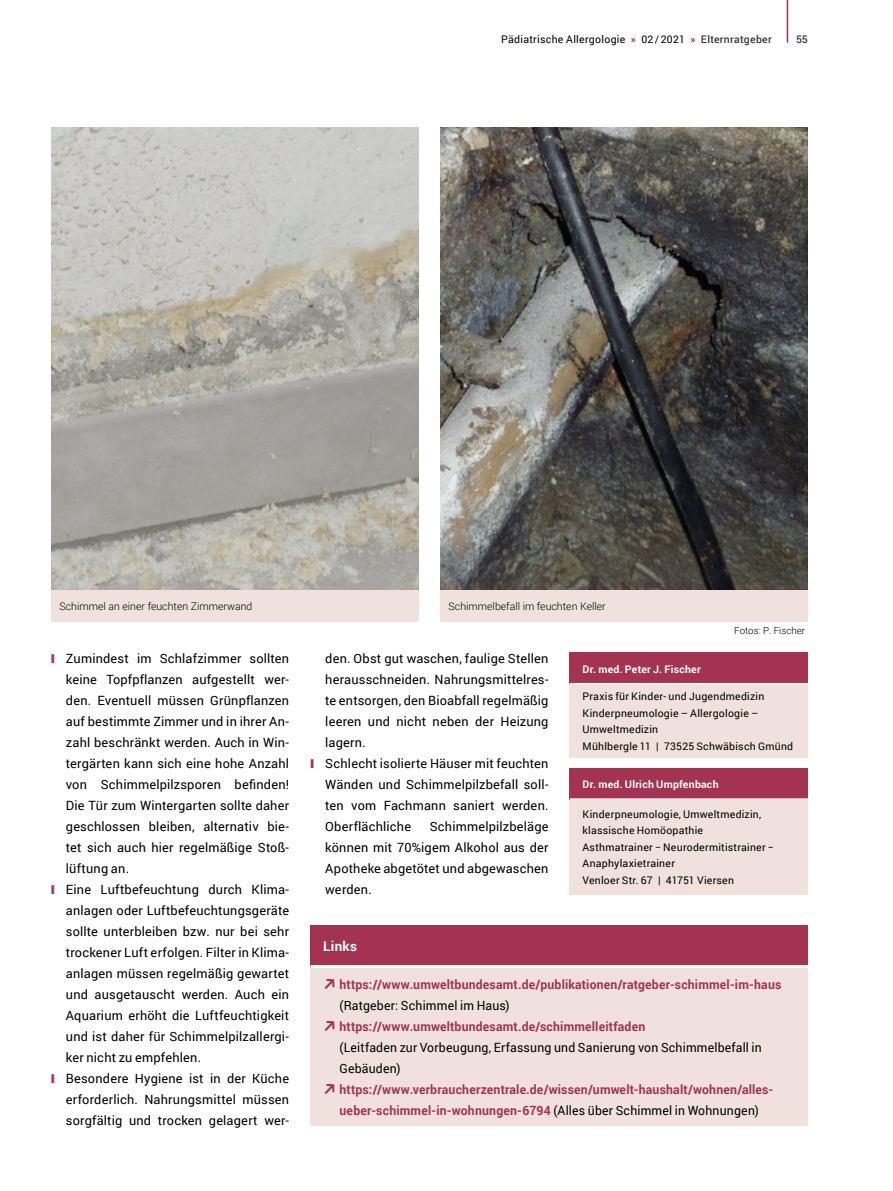
<style>
.page{position:relative;width:893px;height:1191px;background:#fff}
.page>*{position:absolute;margin:0;border:0;box-sizing:border-box;transform-origin:0 0}
.kasten_kopf_linie{font:700 13.5px "Roboto";letter-spacing:.02em;color:#fff}
.Lauftext{font:12.75px/21px "Roboto";letter-spacing:.015em;color:#000;text-align:justify}
.Lauftext-2{font:700 12.75px/21px "Roboto";letter-spacing:.015em;color:#a33350;scale:.96 1}
.Lauftext-3{font:12.75px/21px "Roboto";letter-spacing:.015em;color:#000;scale:.96 1}
.Autor_Adresse{font:10.5px/16.5px "Roboto";letter-spacing:.02em;color:#000}
.bildunterschrift_que{font:300 10.5px "Roboto";color:#000}
.Autor_ER{font:700 10.5px "Roboto";letter-spacing:.02em;color:#fff}
.t1{font:500 10.5px "Roboto";color:#393939}
.t2{font:300 9.75px "Roboto";color:#000}
.s1{font-weight:700;color:#a33350}
.s2{font-weight:500;color:#393939}
.s3{color:#a33350}
.s4{font-weight:400;color:#000}
</style>
<div class="page">
<hr style="left:787px;top:0;width:1px;height:43px;background:#a33350">
<img style="left:51px;top:128px;width:368px;height:462px">
<img style="left:440px;top:128px;width:368px;height:462px">
<div style="left:570px;top:663px;width:238px;height:95px;background:#f0e1dd"></div>
<div style="left:570px;top:653px;width:238px;height:31px;background:#a33350"></div>
<hr style="left:570px;top:683px;width:238px;height:1px;background:#fff">
<div style="left:570px;top:779px;width:238px;height:115px;background:#f0e1dd"></div>
<div style="left:570px;top:768px;width:238px;height:31px;background:#a33350"></div>
<hr style="left:570px;top:798px;width:238px;height:2px;background:#fff">
<div style="left:51px;top:590px;width:368px;height:31px;background:#f0e1dd"></div>
<div style="left:440px;top:590px;width:368px;height:31px;background:#f0e1dd"></div>
<div style="left:310px;top:926px;width:498px;height:42px;background:#a33350"></div>
<hr style="left:310px;top:965px;width:498px;height:3px;background:#fff">
<div style="left:310px;top:968px;width:498px;height:157px;background:#f0e1dd"></div>
<p class="Autor_Adresse" style="left:501px;top:30px;width:272px">Pädiatrische Allergologie <span class="s1">»</span> 02/2021 <span class="s1">»</span> <span class="s2">Elternratgeber</span></p>
<p class="t1" style="left:796px;top:31px;width:13px">55</p>
<p class="bildunterschrift_que" style="left:60px;top:599px;width:194px">Schimmel an einer feuchten Zimmerwand</p>
<p class="bildunterschrift_que" style="left:449px;top:599px;width:159px">Schimmelbefall im feuchten Keller</p>
<p class="t2" style="left:734px;top:624px;width:72px">Fotos: P. Fischer</p>
<p class="Lauftext" style="left:66px;top:648px;width:225px;text-indent:-15px"><span class="s3">❙</span> Zumindest im Schlafzimmer sollten keine Topfpflanzen aufgestellt wer&shy;den. Eventuell müssen Grünpflanzen auf bestimmte Zimmer und in ihrer An&shy;zahl beschränkt werden. Auch in Win&shy;tergärten kann sich eine hohe Anzahl von Schimmelpilzsporen befinden!<br>Die Tür zum Wintergarten sollte daher geschlossen bleiben, alternativ bie&shy;tet sich auch hier regelmäßige Stoß&shy;lüftung an.</p>
<p class="Lauftext" style="left:66px;top:879px;width:225px;text-indent:-15px"><span class="s3">❙</span> Eine Luftbefeuchtung durch Klima&shy;anlagen oder Luftbefeuchtungsgeräte sollte unterbleiben bzw. nur bei sehr trockener Luft erfolgen. Filter in Klima&shy;anlagen müssen regelmäßig gewartet und ausgetauscht werden. Auch ein Aquarium erhöht die Luftfeuchtigkeit und ist daher für Schimmelpilzallergi&shy;ker nicht zu empfehlen.</p>
<p class="Lauftext" style="left:66px;top:1068px;width:225px;text-indent:-15px"><span class="s3">❙</span> Besondere Hygiene ist in der Küche erforderlich. Nahrungsmittel müssen sorgfältig und trocken gelagert wer-</p>
<p class="Lauftext" style="left:325px;top:648px;width:225px">den. Obst gut waschen, faulige Stellen herausschneiden. Nahrungsmittelres&shy;te entsorgen, den Bioabfall regelmäßig leeren und nicht neben der Heizung lagern.</p>
<p class="Lauftext" style="left:325px;top:753px;width:225px;text-indent:-15px"><span class="s3">❙</span> Schlecht isolierte Häuser mit feuchten Wänden und Schimmelpilzbefall soll&shy;ten vom Fachmann saniert werden.<br>Oberflächliche</p>
<p class="Lauftext" style="left:325px;top:816px;width:225px;text-indent:104px">Schimmelpilzbeläge können mit 70%igem Alkohol aus der Apotheke abgetötet und abgewaschen werden.</p>
<p class="Autor_ER" style="left:583px;top:662px;width:120px">Dr. med. Peter J. Fischer</p>
<p class="Autor_Adresse" style="left:583px;top:687px;width:183px">Praxis für Kinder- und Jugendmedizin</p>
<p class="Autor_Adresse" style="left:583px;top:704px;width:177px">Kinderpneumologie – Allergologie –<br>Umweltmedizin</p>
<p class="Autor_Adresse" style="left:583px;top:737px;width:212px">Mühlbergle 11 | 73525 Schwäbisch Gmünd</p>
<p class="Autor_ER" style="left:583px;top:777px;width:138px">Dr. med. Ulrich Umpfenbach</p>
<p class="Autor_Adresse" style="left:583px;top:805px;width:180px">Kinderpneumologie, Umweltmedizin, klassische Homöopathie</p>
<p class="Autor_Adresse" style="left:583px;top:838px;width:193px">Asthmatrainer − Neurodermitistrainer −<br>Anaphylaxietrainer</p>
<p class="Autor_Adresse" style="left:583px;top:871px;width:153px">Venloer Str. 67 | 41751 Viersen</p>
<p class="kasten_kopf_linie" style="left:323px;top:937px;width:35px">Links</p>
<p class="Lauftext-2" style="left:340px;top:973px;width:462px">https://www.umweltbundesamt.de/publikationen/ratgeber-schimmel-im-haus <span class="s4">(Ratgeber: Schimmel im Haus)</span></p>
<p class="Lauftext-3" style="left:340px;top:1015px;width:441px"><span class="s1">https://www.umweltbundesamt.de/schimmelleitfaden<br></span>(Leitfaden zur Vorbeugung, Erfassung und Sanierung von Schimmelbefall in<br>Gebäuden)</p>
<p class="Lauftext-2" style="left:340px;top:1078px;width:453px">https://www.verbraucherzentrale.de/wissen/umwelt-haushalt/wohnen/alles&shy;ueber-schimmel-in-wohnungen-6794 <span class="s4">(Alles über Schimmel in Wohnungen)</span></p>
</div>
